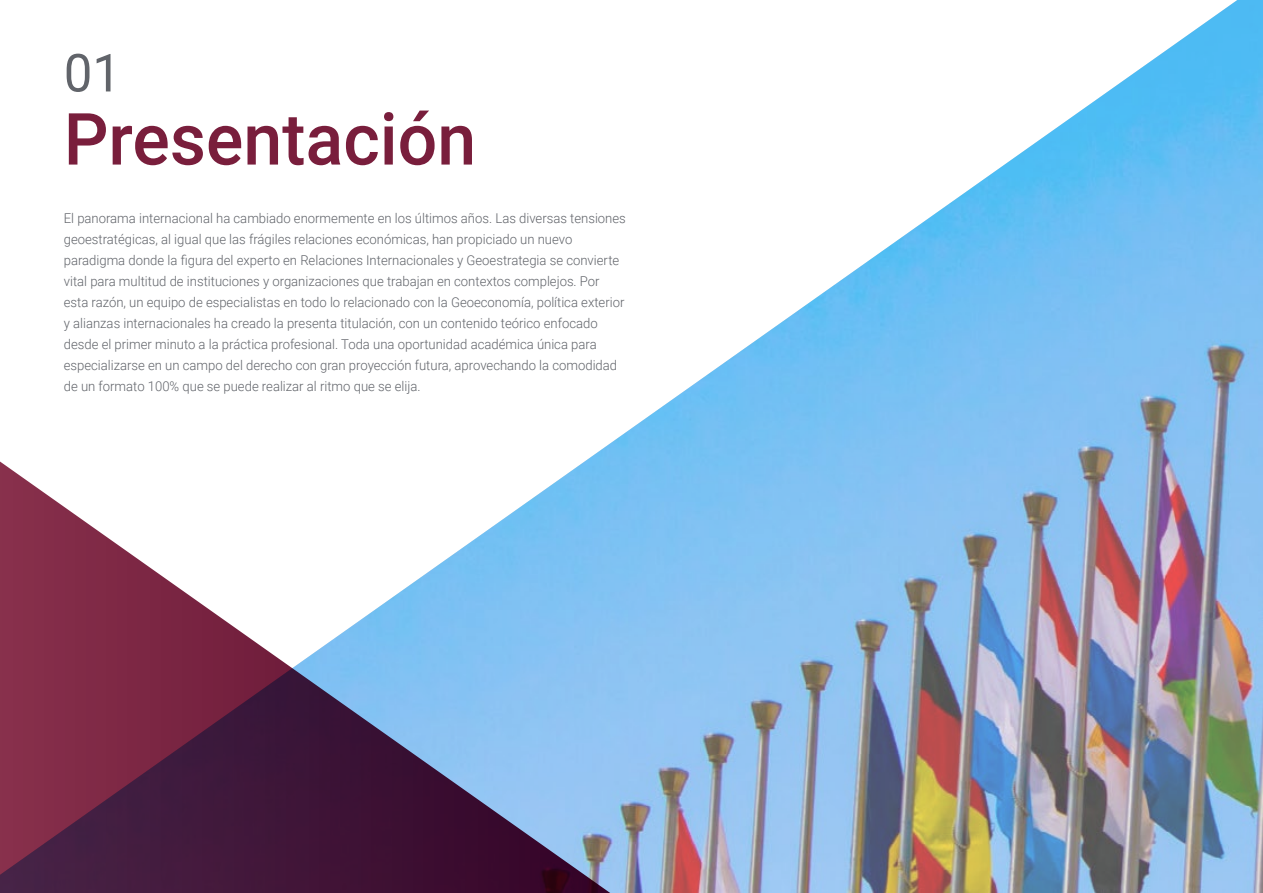
<style>
.page{position:relative;width:1263px;height:893px;background:#fff}
.page>*{position:absolute;margin:0;border:0;box-sizing:border-box;transform-origin:0 0}
.t1{font:500 72px "Roboto";color:#791e3c}
.t2{font:52.5px "Roboto";color:#61646a}
.t3{font:300 13.5px/21px "Roboto";color:#61646a}
</style>
<div class="page">
<img style="left:606px;top:0;width:657px;height:893px">
<svg style="left:0;top:446px;width:640px;height:447px"></svg>
<h2 class="t2" style="left:64px;top:36px;width:59px">01</h2>
<h1 class="t1" style="left:64px;top:89px;width:414px">Presentación</h1>
<p class="t3" style="left:64px;top:207px;width:564px">El panorama internacional ha cambiado enormemente en los últimos años. Las diversas tensiones geoestratégicas, al igual que las frágiles relaciones económicas, han propiciado un nuevo paradigma donde la figura del experto en Relaciones Internacionales y Geoestrategia se convierte vital para multitud de instituciones y organizaciones que trabajan en contextos complejos. Por esta razón, un equipo de especialistas en todo lo relacionado con la Geoeconomía, política exterior y alianzas internacionales ha creado la presenta titulación, con un contenido teórico enfocado desde el primer minuto a la práctica profesional. Toda una oportunidad académica única para especializarse en un campo del derecho con gran proyección futura, aprovechando la comodidad de un formato 100% que se puede realizar al ritmo que se elija.</p>
</div>
